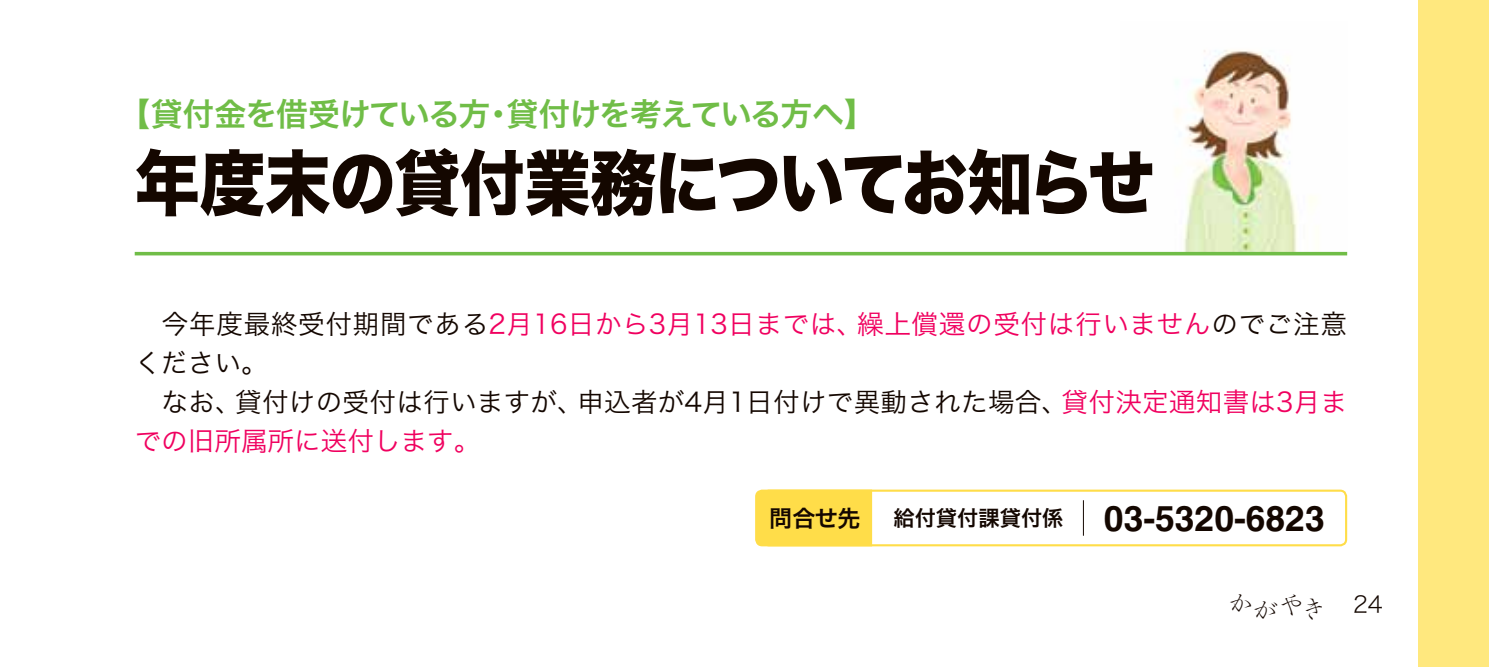
<style>
.page{position:relative;width:1489px;height:667px;background:#fff}
.page>*{position:absolute;margin:0;border:0;box-sizing:border-box;transform-origin:0 0}
.t1{font:70.75px "Hira Kaku Std N W8";letter-spacing:-.02em;color:#140700;scale:.93 1}
.t2{font:700 35.5px "Helvetica";color:#140700}
.t3{font:32px "Hira Kaku Std N W6";letter-spacing:-.035em;color:#70bd47}
.t4{font:28.25px "DF So King W3 MP RKSJ H";color:#140700}
.t5{font:26.5px/39px "Hira Kaku Std N W3";letter-spacing:.01em;color:#140700}
.t6{font:26.5px "Hira Kaku Std N W3";letter-spacing:.01em;color:#f0005f}
.t7{font:23px "Hira Kaku Std N W6";color:#140700}
.t8{font:23px "Hira Kaku Std N W2";color:#140700}
.t9{font:21.25px "Hira Kaku Std N W6";color:#140700}
.s1{color:#f0005f}
.s2{color:#140700}
</style>
<div class="page">
<div style="left:755px;top:489px;width:117px;height:57px;background:#ffdd49"></div>
<div style="left:762px;top:489px;width:584px;height:57px;border:2px solid #ffdd49;border-radius:6px"></div>
<hr style="left:1082px;top:500px;width:1px;height:35px;background:#140700">
<img style="left:1120px;top:50px;width:226px;height:202px">
<hr style="left:135px;top:252px;width:1211px;height:3px;background:#70bd47">
<div style="left:1417px;top:0;width:71px;height:666px;background:#ffe87e"></div>
<p class="t3" style="left:119px;top:89px;width:373px">【貸付金を借受けている方</p>
<h1 class="t1" style="left:134px;top:144px;width:1098px">年度末の貸付業務についてお知らせ</h1>
<p class="t3" style="left:506px;top:89px;width:370px">貸付けを考えている方へ【</p>
<p class="t3" style="left:482px;top:89px;width:33px">・</p>
<p class="t5" style="left:135px;top:304px;width:729px">　今年度最終受付期間である<span class="s1">2月16日から3月13日までは、</span>ください。</p>
<p class="t6" style="left:857px;top:303px;width:491px">繰上償還の受付は行いません<span class="s2">のでご注意</span></p>
<p class="t5" style="left:235px;top:382px;width:350px">貸付けの受付は行いますが、</p>
<p class="t5" style="left:135px;top:382px;width:108px">　なお、</p>
<p class="t6" style="left:135px;top:420px;width:347px">での旧所属所に送付します。</p>
<p class="t5" style="left:577px;top:382px;width:492px">申込者が4月1日付けで異動された場合、</p>
<p class="t6" style="left:1061px;top:381px;width:287px">貸付決定通知書は3月ま</p>
<p class="t7" style="left:769px;top:500px;width:93px">問合せ先</p>
<p class="t9" style="left:893px;top:501px;width:172px">給付貸付課貸付係</p>
<h2 class="t2" style="left:1103px;top:496px;width:222px">03-5320-6823</h2>
<p class="t4" style="left:1227px;top:592px;width:102px">かがやき</p>
<p class="t8" style="left:1352px;top:587px;width:31px">24</p>
</div>
